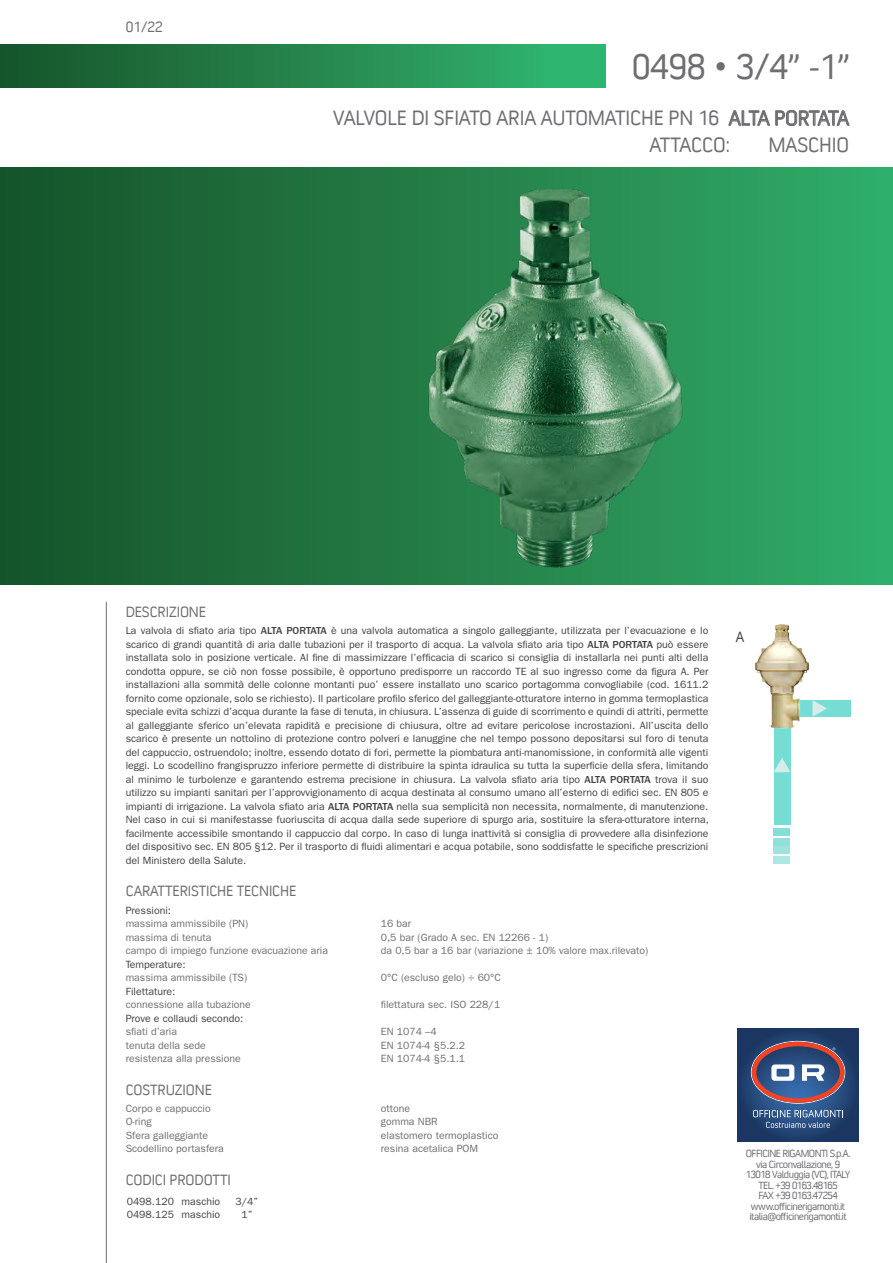
<style>
.page{position:relative;width:893px;height:1263px;background:#fff}
.page>*{position:absolute;margin:0;border:0;box-sizing:border-box;transform-origin:0 0}
.t1{font:36px "Convection";color:#6d6e71}
.t2{font:21px/27px "Convection";letter-spacing:-.01em;color:#6d6e71}
.t3{font:15px "Convection";letter-spacing:-.01em;color:#6d6e71}
.t4{font:15px "Convection";color:#414042}
.t5{font:10.5px/13.5px "ITC Franklin Gothic Std";color:#414042;text-align:justify}
.t6{font:10.5px "ITC Franklin Gothic Std";color:#6d6e71}
.t7{font:10.5px/10.5px "Convection";letter-spacing:-.05em;color:#6d6e71;text-align:center}
.s1{font-weight:500}
</style>
<div class="page">
<hr style="left:106px;top:602px;width:1px;height:661px;background:#6d6e71">
<div style="left:0;top:44px;width:606px;height:44px;background:linear-gradient(to right,#185328,#32ba72)"></div>
<svg style="left:738px;top:1028px;width:120px;height:114px"></svg>
<svg style="left:751px;top:1041px;width:94px;height:63px"></svg>
<svg style="left:753px;top:1110px;width:90px;height:18px"></svg>
<div style="left:774px;top:828px;width:16px;height:7px;background:#83dfd7"></div>
<div style="left:774px;top:838px;width:16px;height:7px;background:#8fe1da"></div>
<div style="left:774px;top:847px;width:16px;height:7px;background:#9ee4de"></div>
<div style="left:774px;top:856px;width:16px;height:7px;background:#ade8e2"></div>
<div style="left:789px;top:700px;width:61px;height:16px;background:#75ddd4"></div>
<svg style="left:812px;top:700px;width:15px;height:17px"></svg>
<div style="left:774px;top:689px;width:16px;height:136px;background:#75ddd4"></div>
<svg style="left:774px;top:758px;width:16px;height:14px"></svg>
<img style="left:756px;top:624px;width:52px;height:67px">
<img style="left:770px;top:691px;width:31px;height:38px">
<img style="left:0;top:167px;width:893px;height:435px">
<h3 class="t3" style="left:126px;top:17px;width:38px">01/22</h3>
<h1 class="t1" style="left:632px;top:44px;width:220px">0498 • 3/4” -1”</h1>
<h2 class="t2" style="left:649px;top:104px;width:201px;text-indent:-316px">VALVOLE DI SFIATO ARIA AUTOMATICHE PN 16 ALTA PORTATA<br>ATTACCO:</h2>
<h2 class="t2" style="left:768px;top:131px;width:82px">MASCHIO</h2>
<h3 class="t3" style="left:126px;top:602px;width:82px">DESCRIZIONE</h3>
<p class="t5" style="left:126px;top:624px;width:585px">La valvola di sfiato aria tipo <span class="s1">ALTA PORTATA</span> è una valvola automatica a singolo galleggiante, utilizzata per l’evacuazione e lo scarico di grandi quantità di aria dalle tubazioni per il trasporto di acqua. La valvola sfiato aria tipo <span class="s1">ALTA PORTATA</span> può essere installata solo in posizione verticale. Al fine di massimizzare l’efficacia di scarico si consiglia di installarla nei punti alti della condotta oppure, se ciò non fosse possibile, è opportuno predisporre un raccordo TE al suo ingresso come da figura A. Per installazioni alla sommità delle colonne montanti puo’ essere installato uno scarico portagomma convogliabile (cod. 1611.2 fornito come opzionale, solo se richiesto). Il particolare profilo sferico del galleggiante-otturatore interno in gomma termoplastica speciale evita schizzi d’acqua durante la fase di tenuta, in chiusura. L’assenza di guide di scorrimento e quindi di attriti, permette al galleggiante sferico un’elevata rapidità e precisione di chiusura, oltre ad evitare pericolose incrostazioni. All’uscita dello scarico è presente un nottolino di protezione contro polveri e lanuggine che nel tempo possono depositarsi sul foro di tenuta del cappuccio, ostruendolo; inoltre, essendo dotato di fori, permette la piombatura anti-manomissione, in conformità alle vigenti leggi. Lo scodellino frangispruzzo inferiore permette di distribuire la spinta idraulica su tutta la superficie della sfera, limitando al minimo le turbolenze e garantendo estrema precisione in chiusura. La valvola sfiato aria tipo <span class="s1">ALTA PORTATA</span> trova il suo utilizzo su impianti sanitari per l’approvvigionamento di acqua destinata al consumo umano all’esterno di edifici sec. EN 805 e impianti di irrigazione. La valvola sfiato aria <span class="s1">ALTA PORTATA</span> nella sua semplicità non necessita, normalmente, di manutenzione.<br>Nel caso in cui si manifestasse fuoriuscita di acqua dalla sede superiore di spurgo aria, sostituire la sfera-otturatore interna, facilmente accessibile smontando il cappuccio dal corpo. In caso di lunga inattività si consiglia di provvedere alla disinfezione del dispositivo sec. EN 805 §12. Per il trasporto di fluidi alimentari e acqua potabile, sono soddisfatte le specifiche prescrizioni del Ministero della Salute.</p>
<h3 class="t3" style="left:126px;top:882px;width:172px">CARATTERISTICHE TECNICHE</h3>
<p class="t5" style="left:126px;top:903px;width:47px">Pressioni:</p>
<p class="t6" style="left:126px;top:917px;width:124px">massima ammissibile (PN)</p>
<p class="t6" style="left:381px;top:917px;width:32px">16 bar</p>
<p class="t6" style="left:126px;top:931px;width:87px">massima di tenuta</p>
<p class="t6" style="left:381px;top:931px;width:169px">0,5 bar (Grado A sec. EN 12266 - 1)</p>
<p class="t6" style="left:126px;top:944px;width:204px">campo di impiego funzione evacuazione aria</p>
<p class="t6" style="left:381px;top:944px;width:269px">da 0,5 bar a 16 bar (variazione ± 10% valore max.rilevato)</p>
<p class="t5" style="left:126px;top:957px;width:62px">Temperature:</p>
<p class="t6" style="left:126px;top:971px;width:123px">massima ammissibile (TS)</p>
<p class="t6" style="left:381px;top:971px;width:122px">0°C (escluso gelo) ÷ 60°C</p>
<p class="t5" style="left:126px;top:984px;width:51px">Filettature:</p>
<p class="t6" style="left:126px;top:998px;width:127px">connessione alla tubazione</p>
<p class="t6" style="left:381px;top:998px;width:121px">filettatura sec. ISO 228/1</p>
<p class="t5" style="left:126px;top:1011px;width:119px">Prove e collaudi secondo:</p>
<p class="t6" style="left:126px;top:1025px;width:53px">sfiati d’aria</p>
<p class="t6" style="left:381px;top:1025px;width:57px">EN 1074 –4</p>
<p class="t6" style="left:126px;top:1039px;width:82px">tenuta della sede</p>
<p class="t6" style="left:381px;top:1039px;width:86px">EN 1074-4 §5.2.2</p>
<p class="t6" style="left:126px;top:1052px;width:117px">resistenza alla pressione</p>
<p class="t6" style="left:381px;top:1052px;width:86px">EN 1074-4 §5.1.1</p>
<h3 class="t3" style="left:126px;top:1081px;width:88px">COSTRUZIONE</h3>
<p class="t6" style="left:126px;top:1102px;width:86px">Corpo e cappuccio</p>
<p class="t6" style="left:381px;top:1102px;width:31px">ottone</p>
<p class="t6" style="left:126px;top:1116px;width:28px">O-ring</p>
<p class="t6" style="left:381px;top:1116px;width:58px">gomma NBR</p>
<p class="t6" style="left:126px;top:1129px;width:84px">Sfera galleggiante</p>
<p class="t6" style="left:381px;top:1129px;width:119px">elastomero termoplastico</p>
<p class="t6" style="left:126px;top:1143px;width:100px">Scodellino portasfera</p>
<p class="t6" style="left:381px;top:1143px;width:99px">resina acetalica POM</p>
<h3 class="t3" style="left:126px;top:1170px;width:107px">CODICI PRODOTTI</h3>
<p class="t5" style="left:127px;top:1195px;width:95px">0498.120 maschio</p>
<p class="t5" style="left:235px;top:1195px;width:24px">3/4”</p>
<p class="t5" style="left:127px;top:1207px;width:95px">0498.125 maschio</p>
<p class="t5" style="left:241px;top:1207px;width:13px">1”</p>
<h3 class="t4" style="left:736px;top:628px;width:10px">A</h3>
<p class="t7" style="left:746px;top:1148px;width:106px">OFFICINE RIGAMONTI S.p.A. via Circonvallazione, 9<br>13018 Valduggia (VC), ITALY<br>TEL. +39 0163.48165<br>FAX +39 0163.47254 www.officinerigamonti.it italia@officinerigamonti.it</p>
</div>
